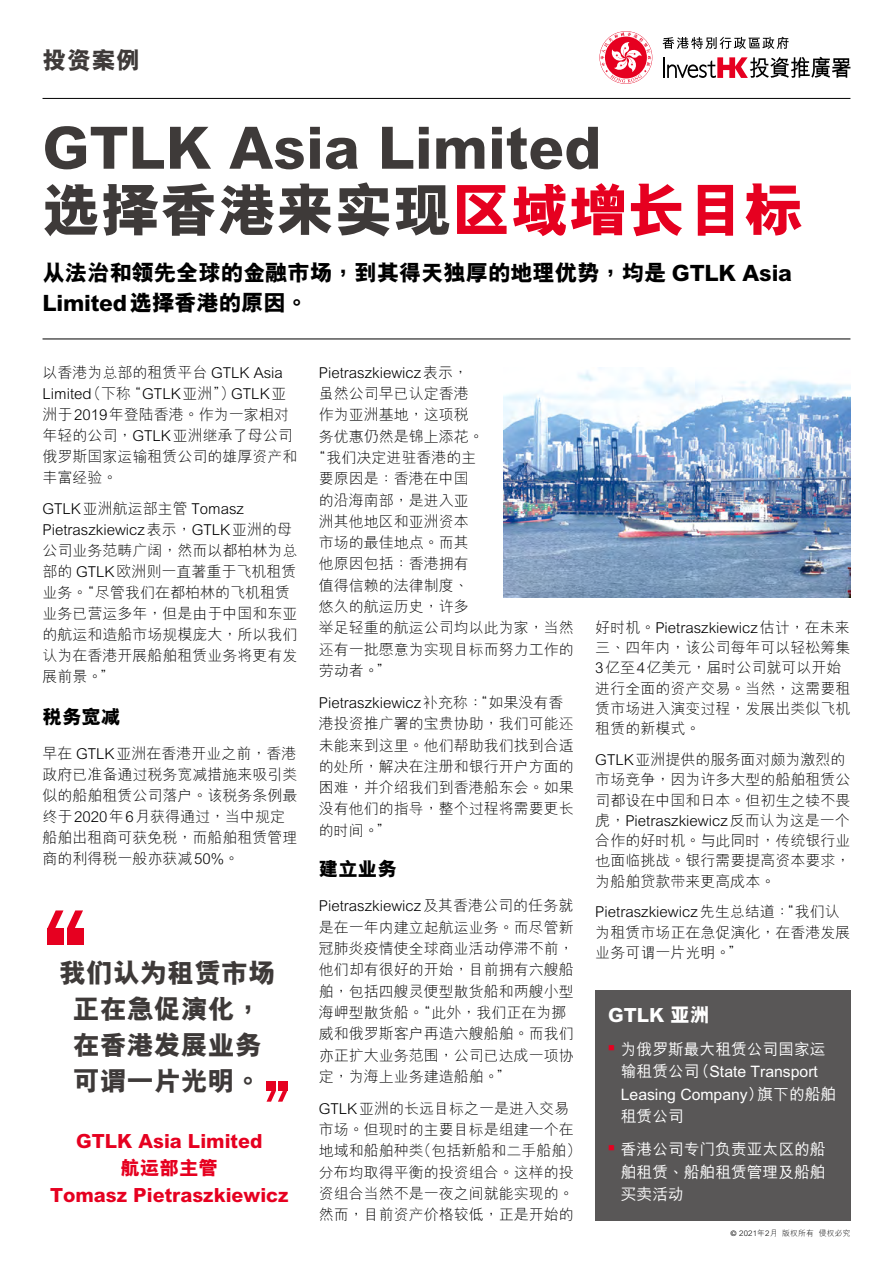
<style>
.page{position:relative;width:893px;height:1263px;background:#fff}
.page>*{position:absolute;margin:0;border:0;box-sizing:border-box;transform-origin:0 0}
.Headline-tc{font:800 58.5px/63px "M Hei HKS";color:#3e3a39}
.Quote-tc{font:800 27px/36px "M Hei HKS";color:#3e3a39;text-align:center}
.t1{font:800 24px "M Hei HKS";color:#3e3a39}
.Intro-tc{font:800 22.5px/30px "M Hei HKS";letter-spacing:-.01em;color:#000}
.Quote_name-tc{font:800 19.5px "M Hei HKS";color:#e60020}
.Sub-head-tc{font:800 19.5px "M Hei HKS";color:#000}
.Fast_Facts-Company-t{font:800 19.5px "M Hei HKS";color:#fff}
.Fast_Facts-Contents{font:500 15.75px/22.5px "M Hei HKS";color:#fff}
.Body_10_15-Chi{font:300 15px/21.3px "M Hei HKS";color:#000}
.t2{font:300 7.8px "M Hei HKS";letter-spacing:.02em;color:#000}
.s1{color:#e60020}
.s2{font-family:"Frutiger"}
</style>
<div class="page">
<svg style="left:662px;top:37px;width:127px;height:12px"></svg>
<svg style="left:600px;top:32px;width:51px;height:51px"></svg>
<hr style="left:663px;top:57px;width:2px;height:21px;background:#000">
<svg style="left:667px;top:57px;width:183px;height:21px"></svg>
<hr style="left:43px;top:98px;width:807px;height:1px;background:#000">
<hr style="left:43px;top:339px;width:807px;height:1px;background:#000">
<div style="left:595px;top:990px;width:255px;height:230px;background:#595757"></div>
<div style="left:278px;top:1081px;width:9px;height:10px;background:#e60020"></div>
<div style="left:266px;top:1081px;width:10px;height:10px;background:#e60020"></div>
<svg style="left:267px;top:1091px;width:20px;height:11px"></svg>
<div style="left:47px;top:928px;width:17px;height:16px;background:#e60020"></div>
<div style="left:67px;top:928px;width:16px;height:16px;background:#e60020"></div>
<svg style="left:47px;top:910px;width:36px;height:18px"></svg>
<img style="left:503px;top:367px;width:347px;height:231px">
<h3 class="t1" style="left:43px;top:44px;width:99px">投資案例</h3>
<p class="Headline-tc" style="left:43px;top:116px;width:762px">GTLK Asia Limited<br>選擇香港來實現<span class="s1">區域增長目標</span></p>
<p class="Intro-tc" style="left:43px;top:257px;width:751px">從法治和領先全球的金融市場，到其得天獨厚的地理優勢，均是 GTLK Asia<br>Limited選擇香港的原因。</p>
<p class="Body_10_15-Chi" style="left:43px;top:361px;width:257px">以香港為總部的租賃平臺 GTLK Asia<br>Limited（下稱“GTLK亞洲”）GTLK亞洲於2019年登陸香港。作為一家相對年輕的公司，GTLK亞洲繼承了母公司俄羅斯國家運輸租賃公司的雄厚資產和豐富經驗。</p>
<p class="Body_10_15-Chi" style="left:43px;top:498px;width:257px">GTLK亞洲航運部主管 Tomasz<br>Pietraszkiewicz表示，GTLK亞洲的母公司業務範疇廣闊，然而以都柏林為總部的 GTLK歐洲則一直著重於飛機租賃業務。“儘管我們在都柏林的飛機租賃業務已營運多年，但是由於中國和東亞的航運和造船市場規模龐大，所以我們認為在香港開展船舶租賃業務將更有發展前景。”</p>
<p class="Sub-head-tc" style="left:43px;top:703px;width:79px">稅務寬減</p>
<p class="Body_10_15-Chi" style="left:43px;top:743px;width:257px">早在 GTLK亞洲在香港開業之前，香港政府已準備通過稅務寬減措施來吸引類似的船舶租賃公司落戶。該稅務條例最終於2020年6月獲得通過，當中規定船舶出租商可獲免稅，而船舶租賃管理商的利得稅一般亦獲減50%。</p>
<p class="Quote-tc" style="left:59px;top:955px;width:218px">我們認為租賃市場正在急促演化，</p>
<p class="Quote-tc" style="left:73px;top:1027px;width:191px">在香港發展業務</p>
<p class="Quote-tc" style="left:73px;top:1063px;width:191px">可謂一片光明。</p>
<p class="Quote_name-tc" style="left:76px;top:1128px;width:188px">GTLK Asia Limited</p>
<p class="Quote_name-tc" style="left:121px;top:1155px;width:99px">航運部主管</p>
<p class="Quote_name-tc" style="left:50px;top:1182px;width:240px">Tomasz Pietraszkiewicz</p>
<p class="Body_10_15-Chi" style="left:319px;top:361px;width:151px">Pietraszkiewicz表示，</p>
<p class="Body_10_15-Chi" style="left:319px;top:382px;width:151px">雖然公司早已認定香港</p>
<p class="Body_10_15-Chi" style="left:319px;top:404px;width:151px">作為亞洲基地，這項稅</p>
<p class="Body_10_15-Chi" style="left:319px;top:425px;width:166px">務優惠仍然是錦上添花。</p>
<p class="Body_10_15-Chi" style="left:311px;top:446px;width:166px">“我們決定進駐香港的主</p>
<p class="Body_10_15-Chi" style="left:319px;top:467px;width:151px">要原因是：香港在中國</p>
<p class="Body_10_15-Chi" style="left:319px;top:489px;width:151px">的沿海南部，是進入亞</p>
<p class="Body_10_15-Chi" style="left:319px;top:510px;width:151px">洲其他地區和亞洲資本</p>
<p class="Body_10_15-Chi" style="left:319px;top:531px;width:151px">市場的最佳地點。而其</p>
<p class="Body_10_15-Chi" style="left:319px;top:553px;width:151px">他原因包括：香港擁有</p>
<p class="Body_10_15-Chi" style="left:319px;top:574px;width:151px">值得信賴的法律制度、</p>
<p class="Body_10_15-Chi" style="left:319px;top:595px;width:151px">悠久的航運歷史，許多</p>
<p class="Body_10_15-Chi" style="left:319px;top:617px;width:256px">舉足輕重的航運公司均以此為家，當然</p>
<p class="Body_10_15-Chi" style="left:319px;top:638px;width:256px">還有一批願意為實現目標而努力工作的</p>
<p class="Body_10_15-Chi" style="left:319px;top:659px;width:73px">勞動者。”</p>
<p class="Body_10_15-Chi" style="left:319px;top:691px;width:256px">Pietraszkiewicz補充稱：“如果沒有香港投資推廣署的寶貴協助，我們可能還未能來到這裡。他們幫助我們找到合適的處所，解決在註冊和銀行開戶方面的困難，並介紹我們到香港船東會。如果沒有他們的指導，整個過程將需要更長的時間。”</p>
<p class="Sub-head-tc" style="left:319px;top:856px;width:79px">建立業務</p>
<p class="Body_10_15-Chi" style="left:319px;top:895px;width:256px">Pietraszkiewicz及其香港公司的任務就是在一年內建立起航運業務。而儘管新冠肺炎疫情使全球商業活動停滯不前，他們卻有很好的開始，目前擁有六艘船舶，包括四艘靈便型散貨船和兩艘小型海岬型散貨船。“此外，我們正在為挪威和俄羅斯客戶再造六艘船舶。而我們亦正擴大業務範圍，公司已達成一項協定，為海上業務建造船舶。”</p>
<p class="Body_10_15-Chi" style="left:319px;top:1097px;width:264px">GTLK亞洲的長遠目標之一是進入交易市場。但現時的主要目標是組建一個在地域和船舶種類（包括新船和二手船舶）分佈均取得平衡的投資組合。這樣的投資組合當然不是一夜之間就能實現的。然而，目前資產價格較低，正是開始的</p>
<p class="Body_10_15-Chi" style="left:595px;top:617px;width:256px;line-height:20.2px">好時機。Pietraszkiewicz估計，在未來三、四年內，該公司每年可以輕鬆籌集<br>3億至4億美元，屆時公司就可以開始進行全面的資產交易。當然，這需要租賃市場進入演變過程，發展出類似飛機租賃的新模式。</p>
<p class="Body_10_15-Chi" style="left:595px;top:749px;width:256px;line-height:20.2px">GTLK亞洲提供的服務面對頗為激烈的市場競爭，因為許多大型的船舶租賃公司都設在中國和日本。但初生之犢不畏虎，Pietraszkiewicz反而認為這是一個合作的好時機。與此同時，傳統銀行業也面臨挑戰。銀行需要提高資本要求，為船舶貸款帶來更高成本。</p>
<p class="Body_10_15-Chi" style="left:595px;top:901px;width:256px;line-height:20.2px">Pietraszkiewicz先生總結道：“我們認為租賃市場正在急促演化，在香港發展業務可謂一片光明。”</p>
<p class="Fast_Facts-Company-t" style="left:608px;top:1001px;width:103px">GTLK 亞洲</p>
<p class="Fast_Facts-Contents" style="left:621px;top:1036px;width:217px;text-indent:-13px"><sup>■</sup> 為俄羅斯最大租賃公司國家運輸租賃公司（State Transport<br>Leasing Company）旗下的船舶租賃公司</p>
<p class="Fast_Facts-Contents" style="left:621px;top:1137px;width:206px;text-align:justify;text-indent:-13px"><sup>■</sup> 香港公司專門負責亞太區的船舶租賃、船舶租賃管理及船舶買賣活動</p>
<p class="t2" style="left:731px;top:1227px;width:121px"><span class="s2">©</span> 2021年2月 版權所有 侵權必究</p>
</div>
